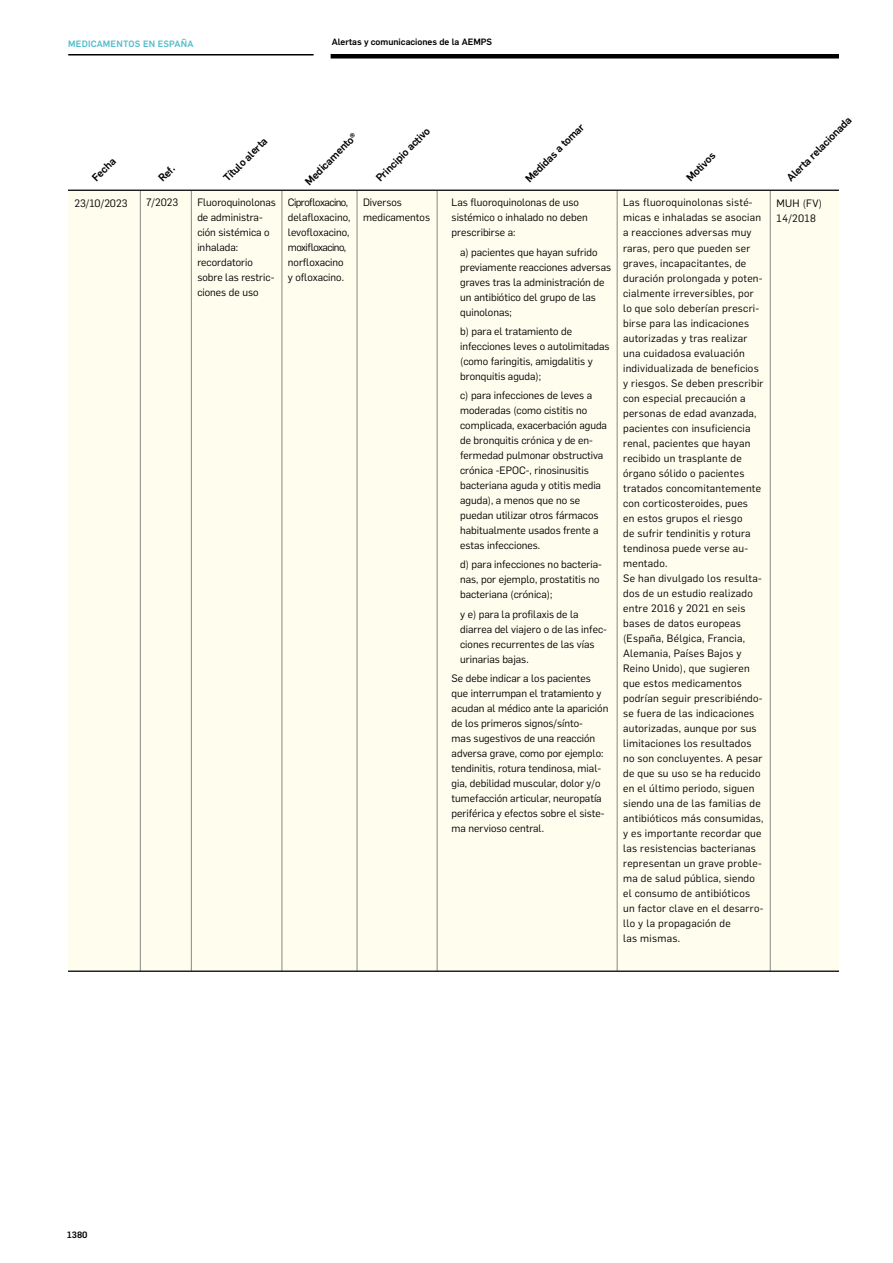
<style>
.page{position:relative;width:893px;height:1263px;background:#fff}
.page>*{position:absolute;margin:0;border:0;box-sizing:border-box;transform-origin:0 0}
.t1{font:10.5px/15px "Flama";color:#000}
.t2{font:10.5px/15px "Flama";letter-spacing:.025em;color:#000}
.t3{font:500 10.5px "Flama";color:#000}
.t4{font:500 9px "Flama";color:#000}
.t5{font:500 9px "Flama";letter-spacing:.02em;color:#55bdcc}
</style>
<div class="page">
<div style="left:331px;top:54px;width:508px;height:5px;background:#000"></div>
<hr style="left:68px;top:54px;width:246px;height:2px;background:#000">
<div style="left:68px;top:191px;width:771px;height:780px;background:#fffdee"></div>
<hr style="left:140px;top:190px;width:1px;height:781px;background:#878787">
<hr style="left:191px;top:190px;width:1px;height:781px;background:#878787">
<hr style="left:282px;top:190px;width:1px;height:781px;background:#878787">
<hr style="left:357px;top:190px;width:1px;height:781px;background:#878787">
<hr style="left:437px;top:190px;width:1px;height:781px;background:#878787">
<hr style="left:617px;top:190px;width:1px;height:781px;background:#878787">
<hr style="left:770px;top:190px;width:1px;height:781px;background:#878787">
<hr style="left:68px;top:190px;width:771px;height:1px;background:#000">
<hr style="left:68px;top:971px;width:771px;height:1px;background:#000">
<p class="t5" style="left:68px;top:37px;width:127px">MEDICAMENTOS EN ESPAÑA</p>
<p class="t4" style="left:332px;top:35px;width:162px">Alertas y comunicaciones de la AEMPS</p>
<p class="t3" style="left:89px;top:174px;width:30px;rotate:-45deg">Fecha</p>
<p class="t3" style="left:155px;top:174px;width:19px;rotate:-45deg">Ref.</p>
<p class="t3" style="left:220px;top:174px;width:58px;rotate:-45deg">Título alerta</p>
<p class="t3" style="left:302px;top:178px;width:70px;rotate:-45deg">Medicamento®</p>
<p class="t3" style="left:372px;top:174px;width:73px;rotate:-45deg">Principio activo</p>
<p class="t3" style="left:522px;top:175px;width:80px;rotate:-45deg">Medidas a tomar</p>
<p class="t1" style="left:74px;top:195px;width:55px">23/10/2023</p>
<p class="t1" style="left:146px;top:194px;width:33px">7/2023</p>
<p class="t1" style="left:197px;top:194px;width:80px">Fluoroquinolonas de administra&shy;ción sistémica o inhalada: recordatorio sobre las restric&shy;ciones de uso</p>
<p class="t1" style="left:288px;top:194px;width:64px">Ciprofloxacino, delafloxacino, levofloxacino, moxifloxacino, norfloxacino y ofloxacino.</p>
<p class="t1" style="left:363px;top:194px;width:69px">Diversos medicamentos</p>
<p class="t1" style="left:452px;top:194px;width:138px">Las fluoroquinolonas de uso sistémico o inhalado no deben prescribirse a:</p>
<p class="t1" style="left:460px;top:244px;width:153px">a) pacientes que hayan sufrido previamente reacciones adversas graves tras la administración de un antibiótico del grupo de las quinolonas;</p>
<p class="t1" style="left:460px;top:323px;width:151px">b) para el tratamiento de infecciones leves o autolimitadas (como faringitis, amigdalitis y bronquitis aguda);</p>
<p class="t1" style="left:460px;top:387px;width:148px">c) para infecciones de leves a moderadas (como cistitis no complicada, exacerbación aguda de bronquitis crónica y de en&shy;fermedad pulmonar obstructiva crónica -EPOC-, rinosinusitis bacteriana aguda y otitis media aguda), a menos que no se puedan utilizar otros fármacos habitualmente usados frente a estas infecciones.</p>
<p class="t1" style="left:460px;top:557px;width:143px">d) para infecciones no bacteria&shy;nas, por ejemplo, prostatitis no bacteriana (crónica);</p>
<p class="t1" style="left:460px;top:606px;width:148px">y e) para la profilaxis de la diarrea del viajero o de las infec&shy;ciones recurrentes de las vías urinarias bajas.</p>
<p class="t1" style="left:452px;top:670px;width:158px">Se debe indicar a los pacientes que interrumpan el tratamiento y acudan al médico ante la aparición de los primeros signos/sínto-<br>mas sugestivos de una reacción adversa grave, como por ejemplo: tendinitis, rotura tendinosa, mial&shy;gia, debilidad muscular, dolor y/o tumefacción articular, neuropatía periférica y efectos sobre el siste&shy;ma nervioso central.</p>
<p class="t3" style="left:683px;top:174px;width:38px;rotate:-45deg">Motivos</p>
<p class="t3" style="left:783px;top:174px;width:88px;rotate:-45deg">Alerta relacionada</p>
<p class="t2" style="left:623px;top:195px;width:142px">Las fluoroquinolonas sisté&shy;micas e inhaladas se asocian a reacciones adversas muy raras, pero que pueden ser graves, incapacitantes, de duración prolongada y poten&shy;cialmente irreversibles, por lo que solo deberían prescri&shy;birse para las indicaciones autorizadas y tras realizar una cuidadosa evaluación individualizada de beneficios y riesgos. Se deben prescribir con especial precaución a personas de edad avanzada, pacientes con insuficiencia renal, pacientes que hayan recibido un trasplante de órgano sólido o pacientes tratados concomitantemente con corticosteroides, pues<br>en estos grupos el riesgo<br>de sufrir tendinitis y rotura tendinosa puede verse au&shy;mentado.<br>Se han divulgado los resulta&shy;dos de un estudio realizado entre 2016 y 2021 en seis bases de datos europeas (España, Bélgica, Francia,<br>Alemania, Países Bajos y<br>Reino Unido), que sugieren que estos medicamentos podrían seguir prescribiéndo&shy;se fuera de las indicaciones autorizadas, aunque por sus limitaciones los resultados no son concluyentes. A pesar de que su uso se ha reducido en el último periodo, siguen siendo una de las familias de antibióticos más consumidas, y es importante recordar que las resistencias bacterianas representan un grave proble&shy;ma de salud pública, siendo el consumo de antibióticos un factor clave en el desarro&shy;llo y la propagación de<br>las mismas.</p>
<p class="t2" style="left:777px;top:195px;width:47px">MUH (FV)<br>14/2018</p>
<p class="t4" style="left:67px;top:1229px;width:22px">1380</p>
</div>
